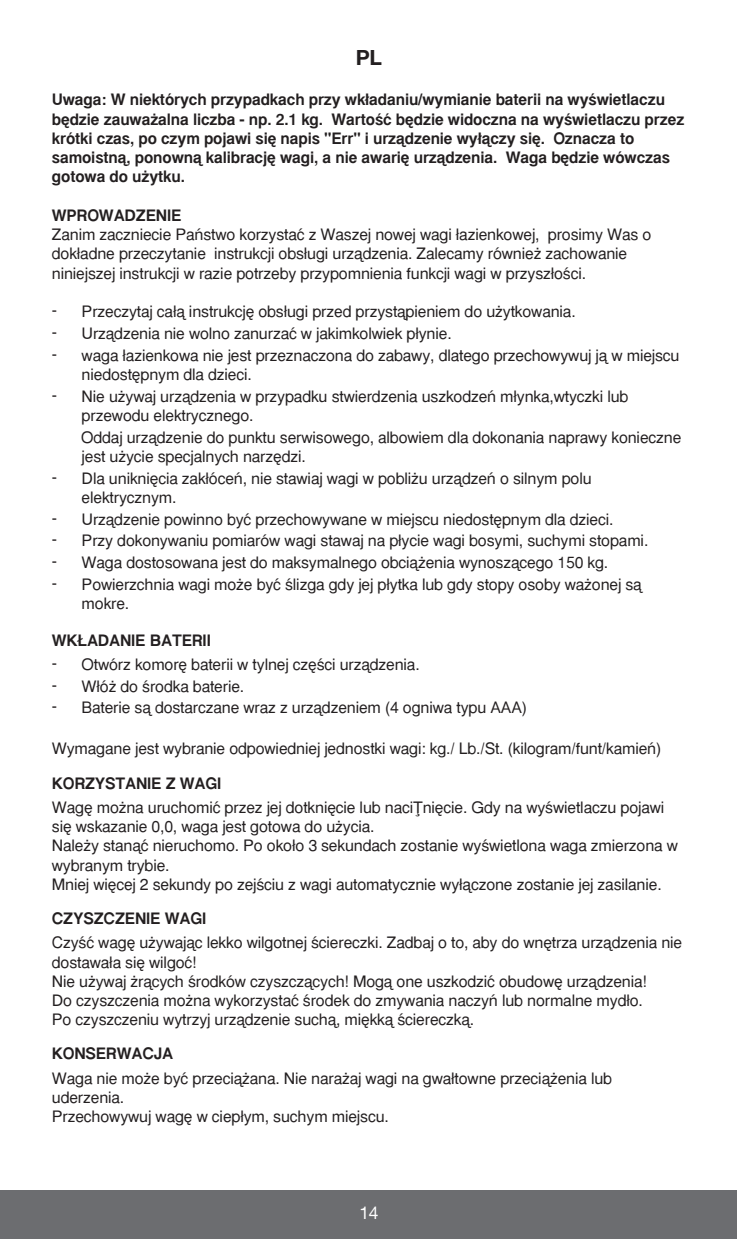
<style>
.page{position:relative;width:737px;height:1239px;background:#fff}
.page>*{position:absolute;margin:0;border:0;box-sizing:border-box;transform-origin:0 0}
.t1{font:700 21px "Helvetica Neue";color:#231f20}
.t2{font:17.5px "Helvetica Neue";color:#fff}
.t3{font:15.75px/19.2px "Euro Slavic Sans";letter-spacing:-.01em;color:#231f20}
.t4{font:700 15.75px/19.2px "Euro Slavic Sans";letter-spacing:-.01em;color:#231f20}
</style>
<div class="page">
<div style="left:0;top:1190px;width:737px;height:48px;background:#6c6d70"></div>
<h1 class="t1" style="left:356px;top:50px;width:28px">PL</h1>
<p class="t4" style="left:52px;top:91px;width:634px">Uwaga: W niektórych przypadkach przy wk∏adaniu/wymianie baterii na wyÊwietlaczu b´dzie zauwa˝alna liczba - np. 2.1 kg. WartoÊç b´dzie widoczna na wyÊwietlaczu przez krótki czas, po czym pojawi si´ napis "Err" i urzàdzenie wy∏àczy si´. Oznacza to samoistnà, ponownà kalibracj´ wagi, a nie awari´ urzàdzenia. Waga b´dzie wówczas gotowa do u˝ytku.</p>
<p class="t4" style="left:52px;top:207px;width:131px">WPROWADZENIE</p>
<p class="t3" style="left:52px;top:226px;width:601px">Zanim zaczniecie Paƒstwo korzystaç z Waszej nowej wagi ∏azienkowej, prosimy Was o dok∏adne przeczytanie instrukcji obs∏ugi urzàdzenia. Zalecamy równie˝ zachowanie niniejszej instrukcji w razie potrzeby przypomnienia funkcji wagi w przysz∏oÊci.</p>
<p class="t3" style="left:52px;top:303px;width:525px">- Przeczytaj ca∏à instrukcj´ obs∏ugi przed przystàpieniem do u˝ytkowania.</p>
<p class="t3" style="left:52px;top:325px;width:401px">- Urzàdzenia nie wolno zanurzaç w jakimkolwiek p∏ynie.</p>
<p class="t3" style="left:82px;top:347px;width:599px;text-indent:-30px">- waga ∏azienkowa nie jest przeznaczona do zabawy, dlatego przechowywuj jà w miejscu niedost´pnym dla dzieci.</p>
<p class="t3" style="left:82px;top:387px;width:548px;text-indent:-30px">- Nie u˝ywaj urzàdzenia w przypadku stwierdzenia uszkodzeƒ m∏ynka,wtyczki lub przewodu elektrycznego.</p>
<p class="t3" style="left:81px;top:428px;width:601px">Oddaj urzàdzenie do punktu serwisowego, albowiem dla dokonania naprawy konieczne jest u˝ycie specjalnych narz´dzi.</p>
<p class="t3" style="left:82px;top:469px;width:511px;text-indent:-30px">- Dla unikni´cia zak∏óceƒ, nie stawiaj wagi w pobli˝u urzàdzeƒ o silnym polu elektrycznym.</p>
<p class="t3" style="left:52px;top:510px;width:563px">- Urzàdzenie powinno byç przechowywane w miejscu niedost´pnym dla dzieci.</p>
<p class="t3" style="left:52px;top:532px;width:598px">- Przy dokonywaniu pomiarów wagi stawaj na p∏ycie wagi bosymi, suchymi stopami.</p>
<p class="t3" style="left:52px;top:554px;width:558px">- Waga dostosowana jest do maksymalnego obcià˝enia wynoszàcego 150 kg.</p>
<p class="t3" style="left:82px;top:576px;width:561px;text-indent:-30px">- Powierzchnia wagi mo˝e byç Êlizga gdy jej p∏ytka lub gdy stopy osoby wa˝onej sà mokre.</p>
<p class="t4" style="left:52px;top:631px;width:160px">WK¸ADANIE BATERII</p>
<p class="t3" style="left:52px;top:656px;width:369px">- Otwórz komor´ baterii w tylnej cz´Êci urzàdzenia.</p>
<p class="t3" style="left:52px;top:677px;width:194px">- W∏ó˝ do Êrodka baterie.</p>
<p class="t3" style="left:52px;top:699px;width:476px">- Baterie sà dostarczane wraz z urzàdzeniem (4 ogniwa typu AAA)</p>
<p class="t3" style="left:52px;top:740px;width:611px">Wymagane jest wybranie odpowiedniej jednostki wagi: kg./ Lb./St. (kilogram/funt/kamieƒ)</p>
<p class="t4" style="left:52px;top:774px;width:171px">KORZYSTANIE Z WAGI</p>
<p class="t3" style="left:52px;top:798px;width:627px">Wag´ mo˝na uruchomiç przez jej dotkni´cie lub naci∂ni´cie. Gdy na wyÊwietlaczu pojawi si´ wskazanie 0,0, waga jest gotowa do u˝ycia.<br>Nale˝y stanàç nieruchomo. Po oko∏o 3 sekundach zostanie wyÊwietlona waga zmierzona w wybranym trybie.<br>Mniej wi´cej 2 sekundy po zejÊciu z wagi automatycznie wy∏àczone zostanie jej zasilanie.</p>
<p class="t4" style="left:52px;top:910px;width:156px">CZYSZCZENIE WAGI</p>
<p class="t3" style="left:52px;top:934px;width:632px">CzyÊç wag´ u˝ywajàc lekko wilgotnej Êciereczki. Zadbaj o to, aby do wn´trza urzàdzenia nie dostawa∏a si´ wilgoç!<br>Nie u˝ywaj ˝ràcych Êrodków czyszczàcych! Mogà one uszkodziç obudow´ urzàdzenia!<br>Do czyszczenia mo˝na wykorzystaç Êrodek do zmywania naczyƒ lub normalne myd∏o.<br>Po czyszczeniu wytrzyj urzàdzenie suchà, mi´kkà Êciereczkà.</p>
<p class="t4" style="left:52px;top:1045px;width:123px">KONSERWACJA</p>
<p class="t3" style="left:52px;top:1069px;width:562px">Waga nie mo˝e byç przecià˝ana. Nie nara˝aj wagi na gwa∏towne przecià˝enia lub uderzenia.<br>Przechowywuj wag´ w ciep∏ym, suchym miejscu.</p>
<p class="t2" style="left:359px;top:1206px;width:21px">14</p>
</div>
